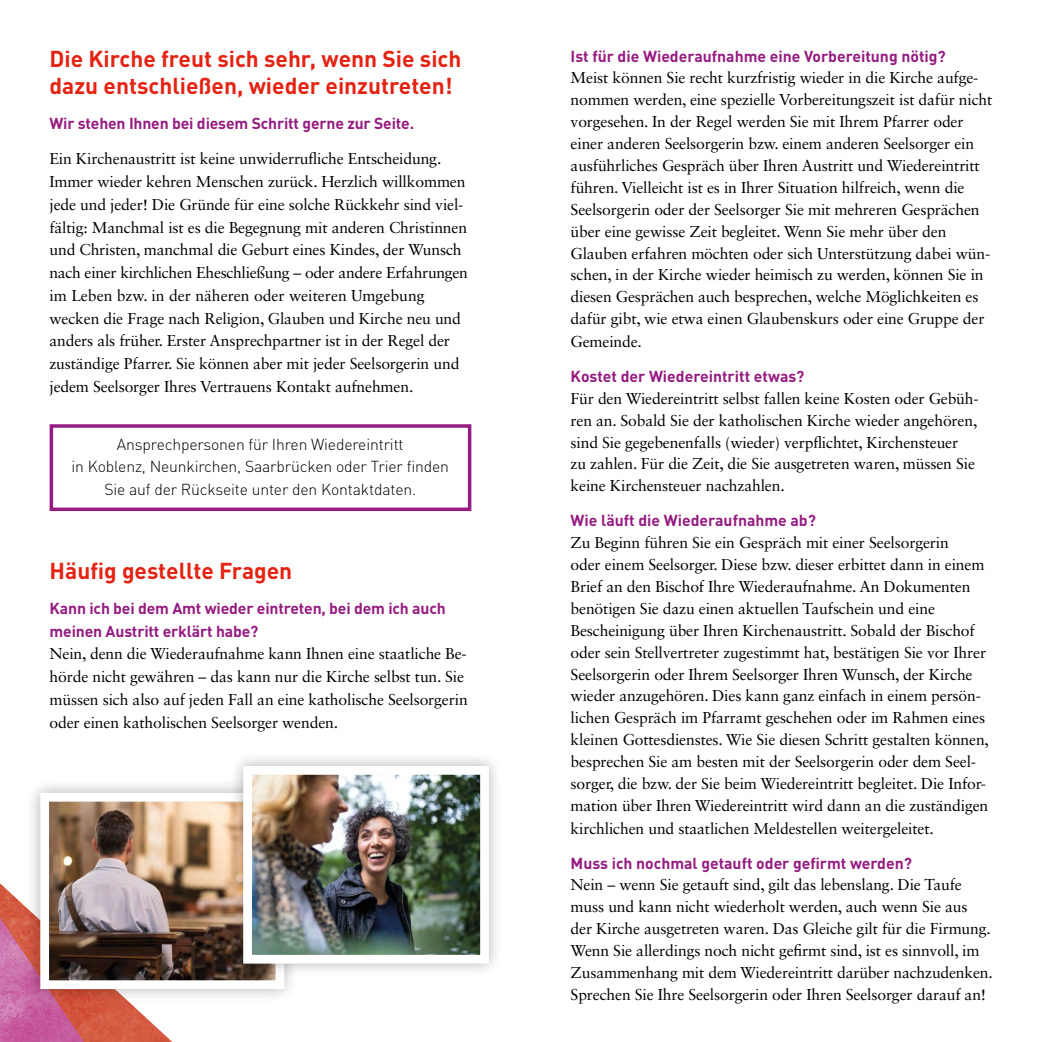
<style>
.page{position:relative;width:1042px;height:1042px;background:#fff}
.page>*{position:absolute;margin:0;border:0;box-sizing:border-box;transform-origin:0 0}
.t1{font:700 22.75px/27.3px "DIN Pro";color:#e42313}
.t2{font:15.75px/21.9px "Sabon LT Std";letter-spacing:-.01em;color:#000}
.t3{font:700 15.75px/22.8px "DIN Pro";color:#951b81}
.t4{font:300 15.75px/22.8px "DIN Pro";letter-spacing:-.01em;color:#000;text-align:center}
</style>
<div class="page">
<div style="left:50px;top:424px;width:421px;height:87px;border:4px solid #951b81"></div>
<img style="left:0;top:883px;width:172px;height:159px">
<img style="left:0;top:917px;width:84px;height:125px">
<div style="left:26px;top:778px;width:273px;height:226px;background:#000;opacity:.3"></div>
<img style="left:50px;top:803px;width:224px;height:176px">
<div style="left:40px;top:793px;width:244px;height:196px;border:9px solid #fff"></div>
<div style="left:230px;top:752px;width:272px;height:225px;background:#000;opacity:.3"></div>
<img style="left:253px;top:776px;width:226px;height:177px">
<div style="left:243px;top:766px;width:246px;height:197px;border:9px solid #fff"></div>
<h1 class="t1" style="left:49px;top:44px;width:413px">Die Kirche freut sich sehr, wenn Sie sich dazu entschließen, wieder einzutreten!</h1>
<p class="t3" style="left:49px;top:112px;width:366px">Wir stehen Ihnen bei diesem Schritt gerne zur Seite.</p>
<p class="t2" style="left:49px;top:147px;width:420px;line-height:22.8px">Ein Kirchenaustritt ist keine unwiderrufliche Entscheidung.<br>Immer wieder kehren Menschen zurück. Herzlich willkommen jede und jeder! Die Gründe für eine solche Rückkehr sind viel&shy;fältig: Manchmal ist es die Begegnung mit anderen Christinnen und Christen, manchmal die Geburt eines Kindes, der Wunsch nach einer kirchlichen Eheschließung – oder andere Erfahrungen im Leben bzw. in der näheren oder weiteren Umgebung wecken die Frage nach Religion, Glauben und Kirche neu und anders als früher. Erster Ansprechpartner ist in der Regel der zuständige Pfarrer. Sie können aber mit jeder Seelsorgerin und jedem Seelsorger Ihres Vertrauens Kontakt aufnehmen.</p>
<p class="t4" style="left:72px;top:432px;width:379px">Ansprechpersonen für Ihren Wiedereintritt<br>in Koblenz, Neunkirchen, Saarbrücken oder Trier finden<br>Sie auf der Rückseite unter den Kontaktdaten.</p>
<h1 class="t1" style="left:50px;top:556px;width:244px">Häufig gestellte Fragen</h1>
<p class="t3" style="left:50px;top:596px;width:398px">Kann ich bei dem Amt wieder eintreten, bei dem ich auch meinen Austritt erklärt habe?</p>
<p class="t2" style="left:50px;top:642px;width:420px;line-height:22.8px">Nein, denn die Wiederaufnahme kann Ihnen eine staatliche Be&shy;hörde nicht gewähren – das kann nur die Kirche selbst tun. Sie müssen sich also auf jeden Fall an eine katholische Seelsorgerin oder einen katholischen Seelsorger wenden.</p>
<p class="t3" style="left:570px;top:44px;width:377px">Ist für die Wiederaufnahme eine Vorbereitung nötig?</p>
<p class="t2" style="left:570px;top:67px;width:423px">Meist können Sie recht kurzfristig wieder in die Kirche aufge&shy;nommen werden, eine spezielle Vorbereitungszeit ist dafür nicht vorgesehen. In der Regel werden Sie mit Ihrem Pfarrer oder einer anderen Seelsorgerin bzw. einem anderen Seelsorger ein ausführliches Gespräch über Ihren Austritt und Wiedereintritt führen. Vielleicht ist es in Ihrer Situation hilfreich, wenn die Seelsorgerin oder der Seelsorger Sie mit mehreren Gesprächen über eine gewisse Zeit begleitet. Wenn Sie mehr über den Glauben erfahren möchten oder sich Unterstützung dabei wün&shy;schen, in der Kirche wieder heimisch zu werden, können Sie in diesen Gesprächen auch besprechen, welche Möglichkeiten es dafür gibt, wie etwa einen Glaubenskurs oder eine Gruppe der Gemeinde.</p>
<p class="t3" style="left:570px;top:364px;width:235px">Kostet der Wiedereintritt etwas?</p>
<p class="t2" style="left:570px;top:387px;width:410px">Für den Wiedereintritt selbst fallen keine Kosten oder Gebüh&shy;ren an. Sobald Sie der katholischen Kirche wieder angehören, sind Sie gegebenenfalls (wieder) verpflichtet, Kirchensteuer<br>zu zahlen. Für die Zeit, die Sie ausgetreten waren, müssen Sie keine Kirchensteuer nachzahlen.</p>
<p class="t3" style="left:570px;top:509px;width:247px">Wie läuft die Wiederaufnahme ab?</p>
<p class="t2" style="left:570px;top:532px;width:420px">Zu Beginn führen Sie ein Gespräch mit einer Seelsorgerin<br>oder einem Seelsorger. Diese bzw. dieser erbittet dann in einem Brief an den Bischof Ihre Wiederaufnahme. An Dokumenten benötigen Sie dazu einen aktuellen Taufschein und eine Bescheinigung über Ihren Kirchenaustritt. Sobald der Bischof oder sein Stellvertreter zugestimmt hat, bestätigen Sie vor Ihrer Seelsorgerin oder Ihrem Seelsorger Ihren Wunsch, der Kirche wieder anzugehören. Dies kann ganz einfach in einem persön&shy;lichen Gespräch im Pfarramt geschehen oder im Rahmen eines kleinen Gottesdienstes. Wie Sie diesen Schritt gestalten können, besprechen Sie am besten mit der Seelsorgerin oder dem Seel&shy;sorger, die bzw. der Sie beim Wiedereintritt begleitet. Die Infor&shy;mation über Ihren Wiedereintritt wird dann an die zuständigen kirchlichen und staatlichen Meldestellen weitergeleitet.</p>
<p class="t3" style="left:570px;top:851px;width:343px">Muss ich nochmal getauft oder gefirmt werden?</p>
<p class="t2" style="left:570px;top:874px;width:424px">Nein – wenn Sie getauft sind, gilt das lebenslang. Die Taufe muss und kann nicht wiederholt werden, auch wenn Sie aus der Kirche ausgetreten waren. Das Gleiche gilt für die Firmung.<br>Wenn Sie allerdings noch nicht gefirmt sind, ist es sinnvoll, im Zusammenhang mit dem Wiedereintritt darüber nachzudenken.<br>Sprechen Sie Ihre Seelsorgerin oder Ihren Seelsorger darauf an!</p>
</div>
